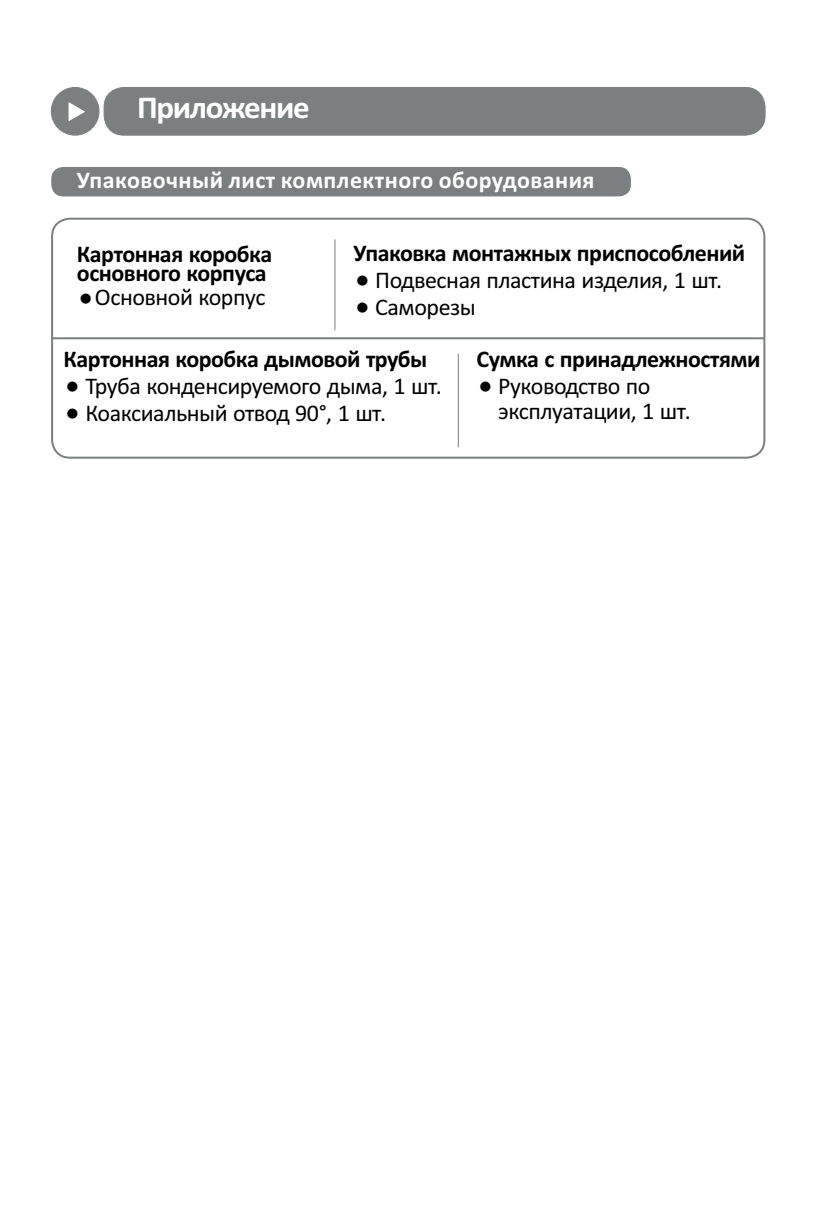
<style>
.page{position:relative;width:838px;height:1224px;background:#fff}
.page>*{position:absolute;margin:0;border:0;box-sizing:border-box;transform-origin:0 0}
.t1{font:700 32px "Calibri";letter-spacing:-.04em;color:#fff}
.t2{font:24px/27px "Calibri";letter-spacing:-.02em;color:#000002}
.t3{font:700 24px/19px "Calibri";letter-spacing:-.02em;color:#000002}
.t4{font:700 24px "Calibri";letter-spacing:.02em;color:#fff}
</style>
<div class="page">
<div style="left:51px;top:167px;width:580px;height:29px;background:#7c7f80;border-radius:12px"></div>
<div style="left:104px;top:87px;width:661px;height:48px;background:#7c7f80;border-radius:20px"></div>
<div style="left:104px;top:87px;width:661px;height:48px;border:1px solid #7c7f80;border-radius:20px"></div>
<div style="left:51px;top:87px;width:48px;height:48px;background:#7c7f80;border-radius:50%"></div>
<div style="left:51px;top:87px;width:48px;height:48px;border:1px solid #7c7f80;border-radius:50%"></div>
<svg style="left:68px;top:102px;width:17px;height:19px"></svg>
<hr style="left:53px;top:337px;width:711px;height:2px;background:#7c7f80">
<div style="left:51px;top:218px;width:714px;height:241px;border:2px solid #7c7f80;border-radius:18px"></div>
<hr style="left:334px;top:239px;width:1px;height:91px;background:#7c7f80">
<hr style="left:458px;top:354px;width:1px;height:93px;background:#7c7f80">
<h1 class="t1" style="left:137px;top:94px;width:174px">Приложение</h1>
<p class="t4" style="left:77px;top:170px;width:519px">Упаковочный лист комплектного оборудования</p>
<p class="t3" style="left:354px;top:245px;width:393px">Упаковка монтажных приспособлений</p>
<p class="t2" style="left:375px;top:268px;width:348px">Подвесная пластина изделия, 1 шт.<br>Саморезы</p>
<p class="t3" style="left:477px;top:351px;width:285px">Сумка с принадлежностями</p>
<p class="t2" style="left:498px;top:375px;width:194px;line-height:24.8px">Руководство по эксплуатации, 1 шт.</p>
<p class="t3" style="left:77px;top:247px;width:197px">Картонная коробка основного корпуса</p>
<p class="t2" style="left:95px;top:285px;width:172px">Основной корпус</p>
<p class="t3" style="left:64px;top:351px;width:365px">Картонная коробка дымовой трубы</p>
<p class="t2" style="left:85px;top:374px;width:358px">Труба конденсируемого дыма, 1 шт.<br>Коаксиальный отвод 90°, 1 шт.</p>
</div>
